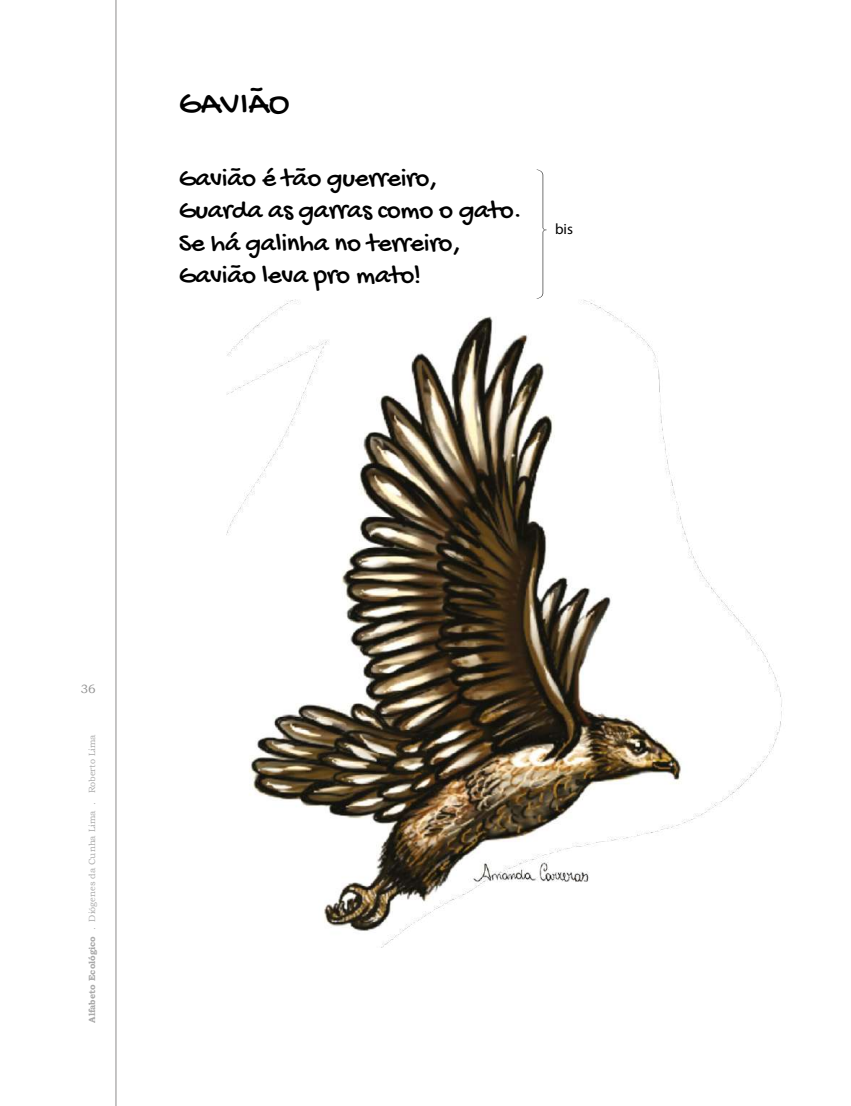
<style>
.page{position:relative;width:851px;height:1106px;background:#fff}
.page>*{position:absolute;margin:0;border:0;box-sizing:border-box;transform-origin:0 0}
.t1{font:34.5px "Gochi Hand";color:#000}
.t2{font:27px/32.4px "Gochi Hand";letter-spacing:-.01em;color:#000}
.t3{font:15px "Myriad Pro";color:#000}
.t4{font:12px "Bookman Old Style";color:#929292}
.t5{font:9px "Bookman Old Style";color:#aaa}
.s1{font-weight:700}
</style>
<div class="page">
<hr style="left:115px;top:0;width:2px;height:1106px;background:#b3b2b2">
<svg style="left:536px;top:169px;width:10px;height:130px"></svg>
<img style="left:226px;top:300px;width:556px;height:647px">
<p class="t1" style="left:179px;top:85px;width:112px">GAVIÃO</p>
<p class="t2" style="left:179px;top:164px;width:345px">Gavião é tão guerreiro,<br>Guarda as garras como o gato.<br>Se há galinha no terreiro,<br>Gavião leva pro mato!</p>
<p class="t3" style="left:555px;top:220px;width:19px">bis</p>
<p class="t4" style="left:81px;top:681px;width:16px">36</p>
<p class="t5" style="left:86px;top:1022px;width:290px;rotate:-90deg"><span class="s1">Alfabeto Ecológico</span> . Diógenes da Cunha Lima . Roberto Lima</p>
</div>
